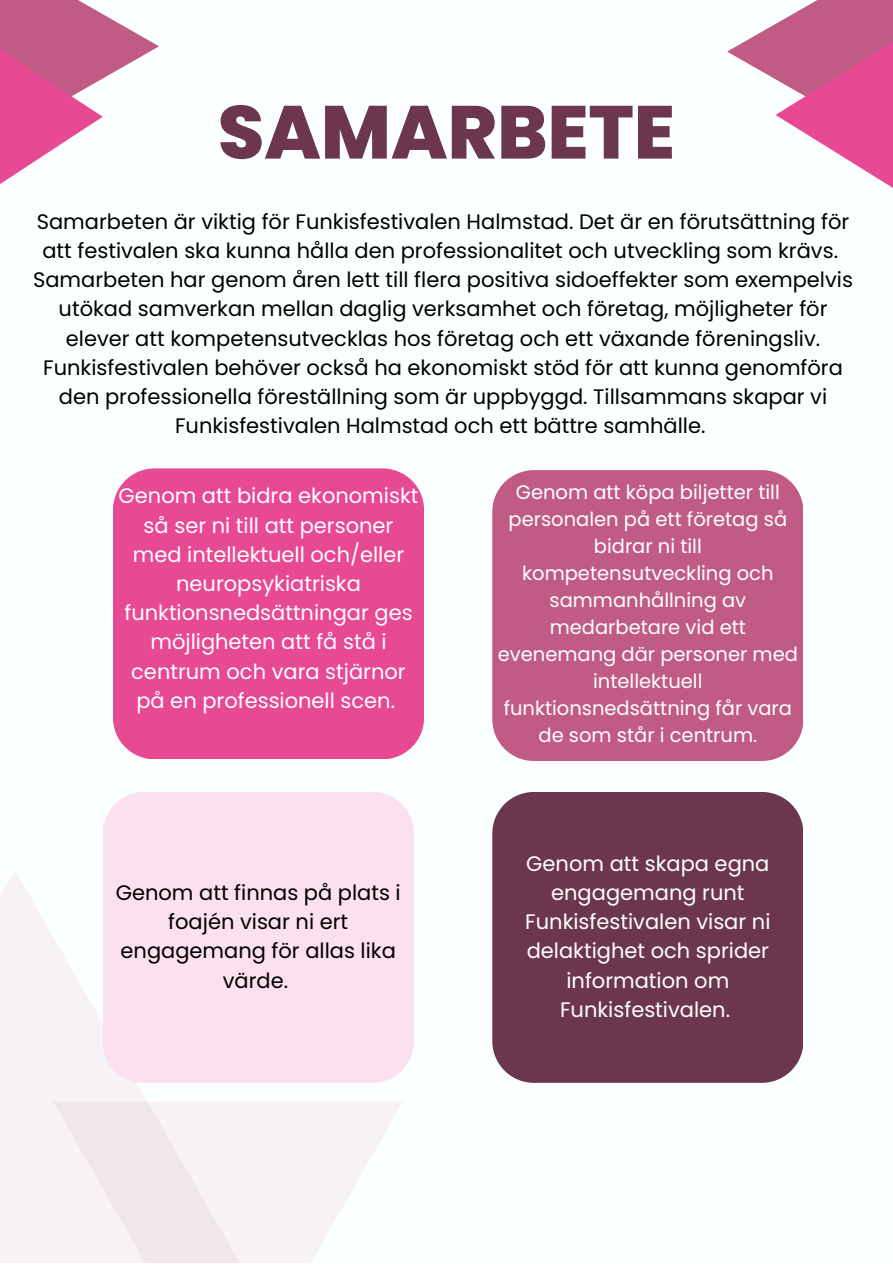
<style>
.page{position:relative;width:893px;height:1264px;background:#fff}
.page>*{position:absolute;margin:0;border:0;box-sizing:border-box;transform-origin:0 0}
.t1{font:800 75px "Poppins";color:#6c364d}
.t2{font:21px/29.2px "Poppins";color:#000;text-align:center}
.t3{font:21px/29.2px "Poppins";color:#fff;text-align:center}
.t4{font:19.5px/27px "Poppins";color:#fff;text-align:center}
</style>
<div class="page">
<div style="left:0;top:0;width:892px;height:1262px;background:#fbffff"></div>
<div style="left:0;top:869px;width:280px;height:393px;background:linear-gradient(to right,#f6f2f5,#fcffff)"></div>
<div style="left:53px;top:1101px;width:350px;height:161px;background:linear-gradient(to right,#f2e8ed,#f9f9fb)"></div>
<svg style="left:727px;top:24px;width:48px;height:55px"></svg>
<svg style="left:775px;top:0;width:117px;height:188px"></svg>
<svg style="left:103px;top:14px;width:56px;height:65px"></svg>
<svg style="left:0;top:0;width:103px;height:184px"></svg>
<div style="left:492px;top:470px;width:311px;height:291px;background:#c05b86"></div>
<div style="left:113px;top:468px;width:310px;height:291px;background:#e84993"></div>
<div style="left:103px;top:792px;width:310px;height:290px;background:#fbe0ed"></div>
<div style="left:492px;top:792px;width:311px;height:290px;background:#6c364d"></div>
<p class="t1" style="left:218px;top:80px;width:458px">SAMARBETE</p>
<p class="t2" style="left:37px;top:207px;width:814px;text-align:left">Samarbeten är viktig för Funkisfestivalen Halmstad. Det är en förutsättning för att festivalen ska kunna hålla den professionalitet och utveckling som krävs.</p>
<p class="t2" style="left:33px;top:265px;width:821px">Samarbeten har genom åren lett till flera positiva sidoeffekter som exempelvis utökad samverkan mellan daglig verksamhet och företag, möjligheter för elever att kompetensutvecklas hos företag och ett växande föreningsliv.</p>
<p class="t2" style="left:43px;top:353px;width:801px">Funkisfestivalen behöver också ha ekonomiskt stöd för att kunna genomföra den professionella föreställning som är uppbyggd. Tillsammans skapar vi<br>Funkisfestivalen Halmstad och ett bättre samhälle.</p>
<p class="t3" style="left:119px;top:481px;width:301px">Genom att bidra ekonomiskt så ser ni till att personer med intellektuell och/eller neuropsykiatriska funktionsnedsättningar ges möjligheten att få stå i centrum och vara stjärnor på en professionell scen.</p>
<p class="t2" style="left:116px;top:877px;width:286px">Genom att finnas på plats i foajén visar ni ert engagemang för allas lika värde.</p>
<p class="t4" style="left:498px;top:479px;width:301px">Genom att köpa biljetter till personalen på ett företag så bidrar ni till kompetensutveckling och sammanhållning av medarbetare vid ett evenemang där personer med intellektuell funktionsnedsättning får vara de som står i centrum.</p>
<p class="t3" style="left:525px;top:848px;width:247px">Genom att skapa egna engagemang runt<br>Funkisfestivalen visar ni delaktighet och sprider information om<br>Funkisfestivalen.</p>
</div>
